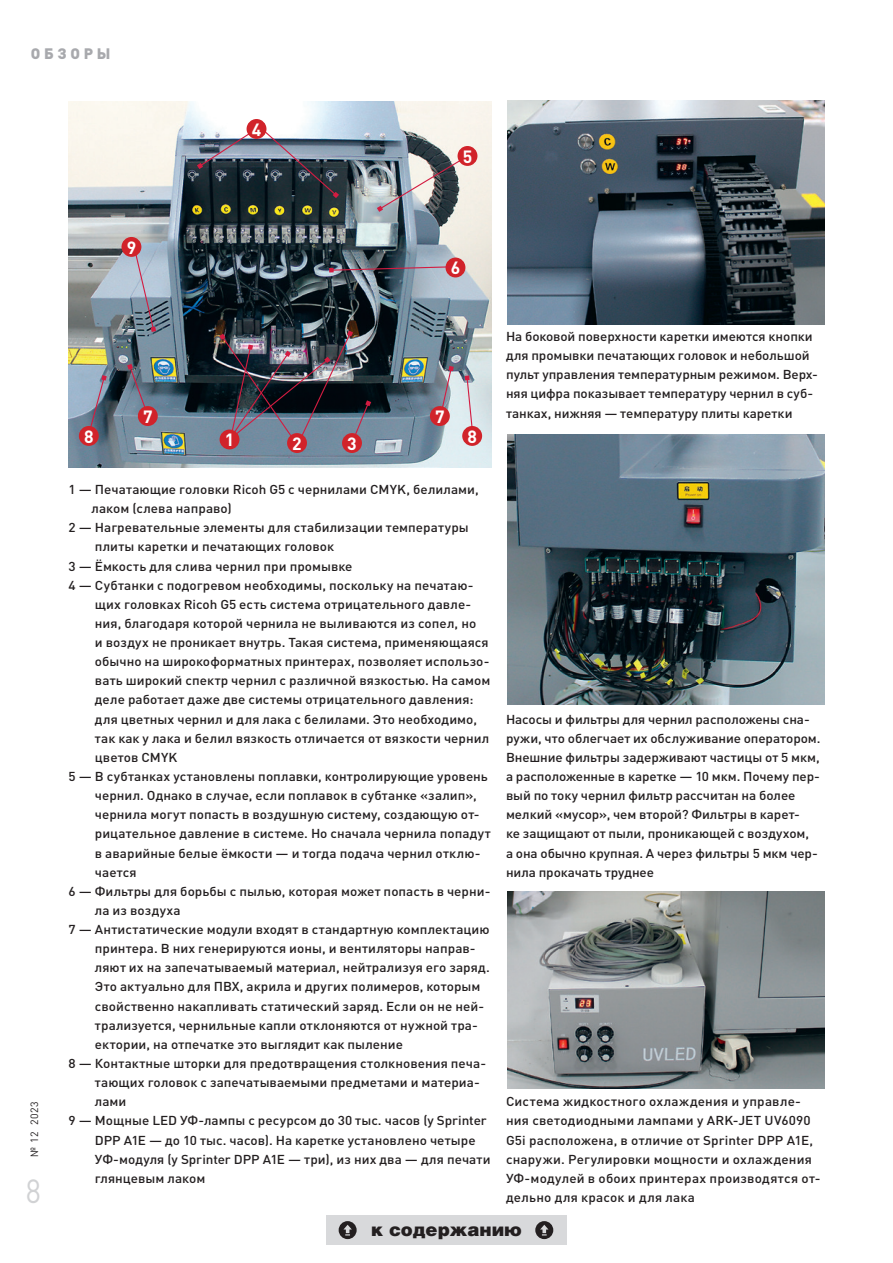
<style>
.page{position:relative;width:893px;height:1263px;background:#fff}
.page>*{position:absolute;margin:0;border:0;box-sizing:border-box;transform-origin:0 0}
.t1{font:33px "DIN Pro";color:#d1d2d4;scale:.88 1}
.t2{font:900 18px "v Helios";color:#231f20}
.vrez0{font:700 17.55px "DIN Pro";color:#fff}
.t3{font:900 15px "DIN Pro";letter-spacing:.25em;color:#a8a9ad}
.Pic{font:500 12.9px/19.2px "DIN Pro";color:#231f20;scale:1.05 1}
.t4{font:10.5px "DIN Pro";letter-spacing:.05em;color:#231f20}
</style>
<div class="page">
<img style="left:508px;top:101px;width:317px;height:223px">
<img style="left:508px;top:434px;width:317px;height:270px">
<img style="left:508px;top:891px;width:317px;height:197px">
<img style="left:68px;top:102px;width:424px;height:365px">
<div style="left:446px;top:258px;width:19px;height:19px;background:#d1232a;border-radius:50%"></div>
<div style="left:342px;top:433px;width:20px;height:20px;background:#d1232a;border-radius:50%"></div>
<svg style="left:440px;top:366px;width:14px;height:48px"></svg>
<svg style="left:329px;top:266px;width:123px;height:6px"></svg>
<svg style="left:465px;top:375px;width:9px;height:53px"></svg>
<img style="left:377px;top:154px;width:92px;height:58px">
<div style="left:430px;top:406px;width:20px;height:20px;background:#d1232a;border-radius:50%"></div>
<svg style="left:134px;top:249px;width:22px;height:83px;background:#99a1b3"></svg>
<div style="left:462px;top:426px;width:20px;height:20px;background:#d1232a;border-radius:50%"></div>
<div style="left:122px;top:237px;width:19px;height:20px;background:#d1232a;border-radius:50%"></div>
<svg style="left:88px;top:375px;width:19px;height:59px"></svg>
<svg style="left:127px;top:364px;width:23px;height:55px"></svg>
<img style="left:197px;top:127px;width:142px;height:71px">
<img style="left:219px;top:330px;width:152px;height:117px">
<div style="left:220px;top:429px;width:19px;height:20px;background:#d1232a;border-radius:50%"></div>
<div style="left:138px;top:406px;width:20px;height:20px;background:#d1232a;border-radius:50%"></div>
<div style="left:79px;top:426px;width:20px;height:20px;background:#d1232a;border-radius:50%"></div>
<div style="left:458px;top:146px;width:19px;height:20px;background:#d1232a;border-radius:50%"></div>
<div style="left:247px;top:119px;width:19px;height:20px;background:#d1232a;border-radius:50%"></div>
<div style="left:287px;top:433px;width:20px;height:20px;background:#d1232a;border-radius:50%"></div>
<div style="left:326px;top:1215px;width:241px;height:30px;background:#d8d9db"></div>
<svg style="left:339px;top:1221px;width:18px;height:18px"></svg>
<svg style="left:535px;top:1221px;width:18px;height:18px"></svg>
<p class="t3" style="left:31px;top:43px;width:81px">ОБЗОРЫ</p>
<p class="vrez0" style="left:252px;top:118px;width:11px">4</p>
<p class="vrez0" style="left:463px;top:145px;width:11px">5</p>
<p class="t4" style="left:28px;top:1157px;width:57px;rotate:-90deg">№ 12 2023</p>
<h1 class="t1" style="left:26px;top:1170px;width:19px">8</h1>
<p class="vrez0" style="left:127px;top:236px;width:11px">9</p>
<p class="vrez0" style="left:451px;top:256px;width:11px">6</p>
<p class="vrez0" style="left:84px;top:425px;width:11px">8</p>
<p class="vrez0" style="left:143px;top:405px;width:11px">7</p>
<p class="vrez0" style="left:225px;top:428px;width:11px">1</p>
<p class="vrez0" style="left:292px;top:432px;width:11px">2</p>
<p class="vrez0" style="left:347px;top:432px;width:11px">3</p>
<p class="vrez0" style="left:435px;top:405px;width:11px">7</p>
<p class="vrez0" style="left:467px;top:425px;width:11px">8</p>
<p class="Pic" style="left:92px;top:479px;width:370px;text-indent:-23px">1 — Печатающие головки Ricoh G5 с чернилами СMYK, белилами, лаком (слева направо)</p>
<p class="Pic" style="left:95px;top:518px;width:358px;text-indent:-26px">2 — Нагревательные элементы для стабилизации температуры плиты каретки и печатающих головок</p>
<p class="Pic" style="left:69px;top:556px;width:272px">3 — Ёмкость для слива чернил при промывке</p>
<p class="Pic" style="left:95px;top:575px;width:378px;text-indent:-26px">4 — Субтанки с подогревом необходимы, поскольку на печатаю&shy;щих головках Ricoh G5 есть система отрицательного давле&shy;ния, благодаря которой чернила не выливаются из сопел, но<br>и воздух не проникает внутрь. Такая система, применяющаяся обычно на широкоформатных принтерах, позволяет использо&shy;вать широкий спектр чернил с различной вязкостью. На самом деле работает даже две системы отрицательного давления: для цветных чернил и для лака с белилами. Это необходимо, так как у лака и белил вязкость отличается от вязкости чернил цветов CMYK</p>
<p class="Pic" style="left:95px;top:766px;width:378px;text-indent:-26px">5 — В субтанках установлены поплавки, контролирующие уровень чернил. Однако в случае, если поплавок в субтанке «залип», чернила могут попасть в воздушную систему, создающую от&shy;рицательное давление в системе. Но сначала чернила попадут в аварийные белые ёмкости — и тогда подача чернил отклю&shy;чается</p>
<p class="Pic" style="left:95px;top:881px;width:378px;text-indent:-26px">6 — Фильтры для борьбы с пылью, которая может попасть в черни&shy;ла из воздуха</p>
<p class="Pic" style="left:95px;top:919px;width:378px;text-indent:-26px">7 — Антистатические модули входят в стандартную комплектацию принтера. В них генерируются ионы, и вентиляторы направ&shy;ляют их на запечатываемый материал, нейтрализуя его заряд.<br>Это актуально для ПВХ, акрила и других полимеров, которым свойственно накапливать статический заряд. Если он не ней&shy;трализуется, чернильные капли отклоняются от нужной тра&shy;ектории, на отпечатке это выглядит как пыление</p>
<p class="Pic" style="left:95px;top:1053px;width:374px;text-indent:-26px">8 — Контактные шторки для предотвращения столкновения печа&shy;тающих головок с запечатываемыми предметами и материа&shy;лами</p>
<p class="Pic" style="left:95px;top:1111px;width:378px;text-indent:-26px">9 — Мощные LED УФ-лампы с ресурсом до 30 тыс. часов (у Sprinter DPP A1E — до 10 тыс. часов). На каретке установлено четыре УФ-модуля (у Sprinter DPP A1E — три), из них два — для печати глянцевым лаком</p>
<p class="Pic" style="left:506px;top:326px;width:299px">На боковой поверхности каретки имеются кнопки для промывки печатающих головок и небольшой пульт управления температурным режимом. Верх&shy;няя цифра показывает температуру чернил в суб&shy;танках, нижняя — температуру плиты каретки</p>
<p class="Pic" style="left:506px;top:709px;width:301px">Насосы и фильтры для чернил расположены сна&shy;ружи, что облегчает их обслуживание оператором.<br>Внешние фильтры задерживают частицы от 5 мкм, а расположенные в каретке — 10 мкм. Почему пер&shy;вый по току чернил фильтр рассчитан на более мелкий «мусор», чем второй? Фильтры в карет-<br>ке защищают от пыли, проникающей с воздухом,<br>а она обычно крупная. А через фильтры 5 мкм чер&shy;нила прокачать труднее</p>
<p class="Pic" style="left:506px;top:1092px;width:301px">Система жидкостного охлаждения и управле&shy;ния светодиодными лампами у ARK-JET UV6090<br>G5i расположена, в отличие от Sprinter DPP A1E, снаружи. Регулировки мощности и охлаждения УФ-модулей в обоих принтерах производятся от&shy;дельно для красок и для лака</p>
<p class="t2" style="left:371px;top:1218px;width:152px">к содержанию</p>
</div>
